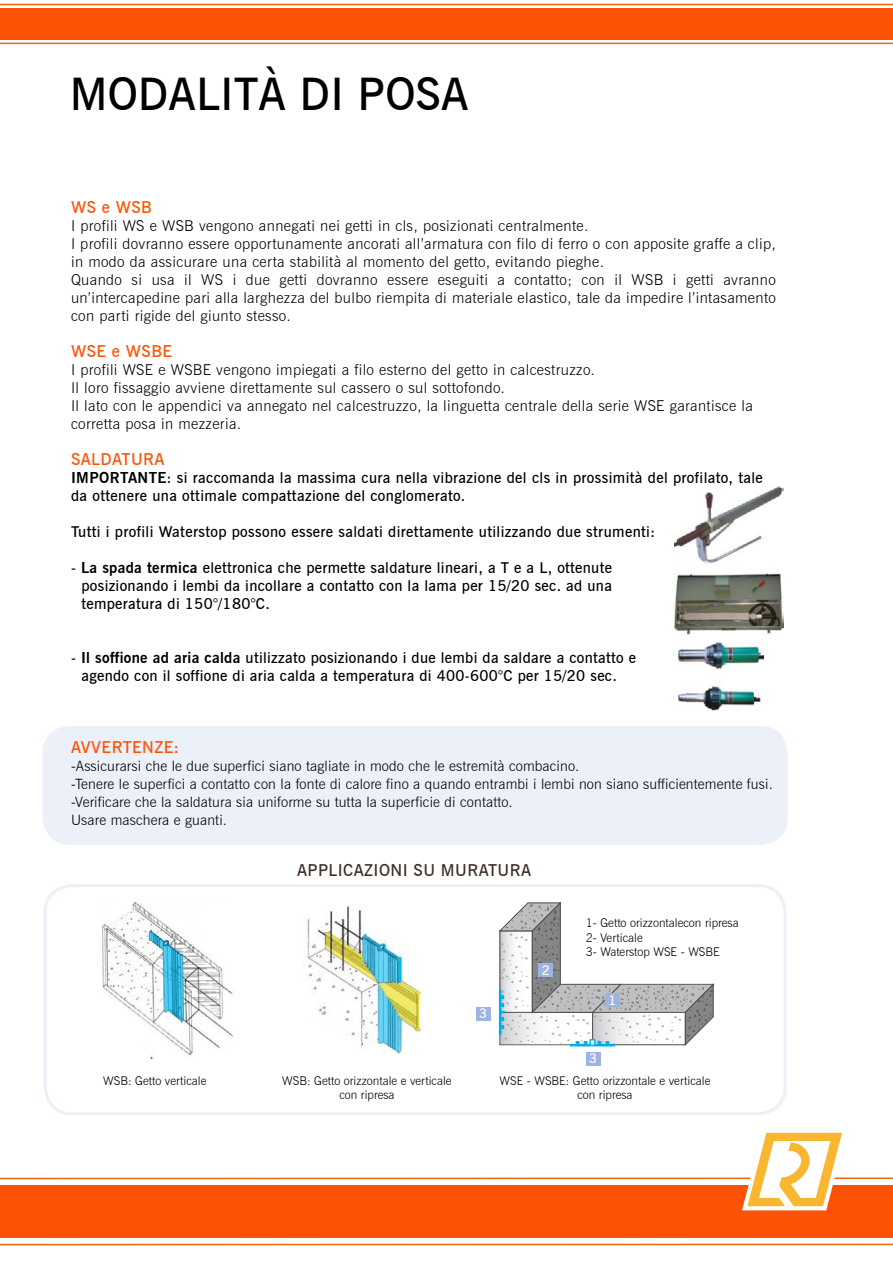
<style>
.page{position:relative;width:893px;height:1263px;background:#fff}
.page>*{position:absolute;margin:0;border:0;box-sizing:border-box;transform-origin:0 0}
.t1{font:600 45px "News Gothic BT";color:#000}
.t2{font:600 16.5px "News Gothic BT";letter-spacing:.025em;color:#fc5205}
.t3{font:600 16.5px "News Gothic BT";color:#3c2d27}
.t4{font:300 15px/18px "News Gothic BT";letter-spacing:.025em;color:#000}
.t5{font:600 15px/18px "News Gothic BT";letter-spacing:.025em;color:#000}
.t6{font:300 14.25px/18px "News Gothic BT";letter-spacing:.01em;color:#000}
.t7{font:600 13.2px "News Gothic BT";color:#fff}
.t8{font:300 12px/14.4px "News Gothic BT";color:#000;text-align:center}
.s1{font-weight:700}
</style>
<div class="page">
<div style="left:44px;top:884px;width:742px;height:231px;border:3px solid #ebf0f9;border-radius:27px"></div>
<svg style="left:0;top:4px;width:893px;height:40px"></svg>
<div style="left:0;top:8px;width:893px;height:31px;background:#fc5205"></div>
<svg style="left:0;top:1177px;width:893px;height:69px;background:#fb7334"></svg>
<div style="left:43px;top:726px;width:744px;height:118px;background:#ebf0f9;border-radius:27px"></div>
<div style="left:43px;top:726px;width:745px;height:119px;border:1px solid #ebf0f9;border-radius:27px"></div>
<img style="left:307px;top:906px;width:116px;height:149px">
<img style="left:102px;top:902px;width:131px;height:156px">
<svg style="left:742px;top:1132px;width:105px;height:78px"></svg>
<svg style="left:499px;top:902px;width:215px;height:144px"></svg>
<div style="left:589px;top:1039px;width:6px;height:7px;border:1px solid #00aee6"></div>
<div style="left:539px;top:963px;width:14px;height:14px;background:#9db4e0"></div>
<div style="left:605px;top:993px;width:15px;height:14px;background:#9db4e0"></div>
<div style="left:476px;top:1007px;width:14px;height:13px;background:#9db4e0"></div>
<div style="left:586px;top:1052px;width:14px;height:13px;background:#9db4e0"></div>
<img style="left:675px;top:487px;width:109px;height:148px">
<img style="left:679px;top:643px;width:85px;height:68px">
<h1 class="t1" style="left:70px;top:67px;width:400px">MODALITÀ DI POSA</h1>
<p class="t2" style="left:71px;top:197px;width:83px">WS e WSB</p>
<p class="t4" style="left:71px;top:216px;width:706px">I profili WS e WSB vengono annegati nei getti in cls, posizionati centralmente.<br>I profili dovranno essere opportunamente ancorati all’armatura con filo di ferro o con apposite graffe a clip, in modo da assicurare una certa stabilità al momento del getto, evitando pieghe.<br>Quando si usa il WS i due getti dovranno essere eseguiti a contatto; con il WSB i getti avranno un’intercapedine pari alla larghezza del bulbo riempita di materiale elastico, tale da impedire l’intasamento con parti rigide del giunto stesso.</p>
<p class="t2" style="left:71px;top:341px;width:103px">WSE e WSBE</p>
<p class="t4" style="left:71px;top:360px;width:683px">I profili WSE e WSBE vengono impiegati a filo esterno del getto in calcestruzzo.<br>Il loro fissaggio avviene direttamente sul cassero o sul sottofondo.<br>Il lato con le appendici va annegato nel calcestruzzo, la linguetta centrale della serie WSE garantisce la corretta posa in mezzeria.</p>
<p class="t2" style="left:71px;top:449px;width:95px">SALDATURA</p>
<p class="t5" style="left:71px;top:468px;width:693px"><span class="s1">IMPORTANTE</span>: si raccomanda la massima cura nella vibrazione del cls in prossimità del profilato, tale da ottenere una ottimale compattazione del conglomerato.</p>
<p class="t5" style="left:71px;top:522px;width:586px">Tutti i profili Waterstop possono essere saldati direttamente utilizzando due strumenti:</p>
<p class="t5" style="left:82px;top:558px;width:532px;text-align:justify;text-indent:-10px">- <span class="s1">La spada termica</span> elettronica che permette saldature lineari, a T e a L, ottenute posizionando i lembi da incollare a contatto con la lama per 15/20 sec. ad una temperatura di 150°/180°C.</p>
<p class="t5" style="left:71px;top:648px;width:567px;text-align:center">- <span class="s1">Il soffione ad aria calda</span> utilizzato posizionando i due lembi da saldare a contatto e agendo con il soffione di aria calda a temperatura di 400-600°C per 15/20 sec.</p>
<p class="t2" style="left:71px;top:737px;width:110px">AVVERTENZE:</p>
<p class="t6" style="left:71px;top:757px;width:703px">-Assicurarsi che le due superfici siano tagliate in modo che le estremità combacino.<br>-Tenere le superfici a contatto con la fonte di calore fino a quando entrambi i lembi non siano sufficientemente fusi. -Verificare che la saldatura sia uniforme su tutta la superficie di contatto.<br>Usare maschera e guanti.</p>
<p class="t3" style="left:297px;top:860px;width:11px">applicazioni</p>
<p class="t3" style="left:414px;top:860px;width:54px">su muratura</p>
<p class="t7" style="left:479px;top:1005px;width:9px">3</p>
<p class="t7" style="left:542px;top:962px;width:9px">2</p>
<p class="t8" style="left:586px;top:916px;width:154px;text-align:left">1- Getto orizzontalecon ripresa<br>2- Verticale<br>3- Waterstop WSE - WSBE</p>
<p class="t7" style="left:609px;top:992px;width:9px">1</p>
<p class="t7" style="left:589px;top:1050px;width:9px">3</p>
<p class="t8" style="left:103px;top:1073px;width:105px">WSB: Getto verticale</p>
<p class="t8" style="left:282px;top:1073px;width:171px">WSB: Getto orizzontale e verticale con ripresa</p>
<p class="t8" style="left:500px;top:1073px;width:212px">WSE - WSBE: Getto orizzontale e verticale con ripresa</p>
</div>
